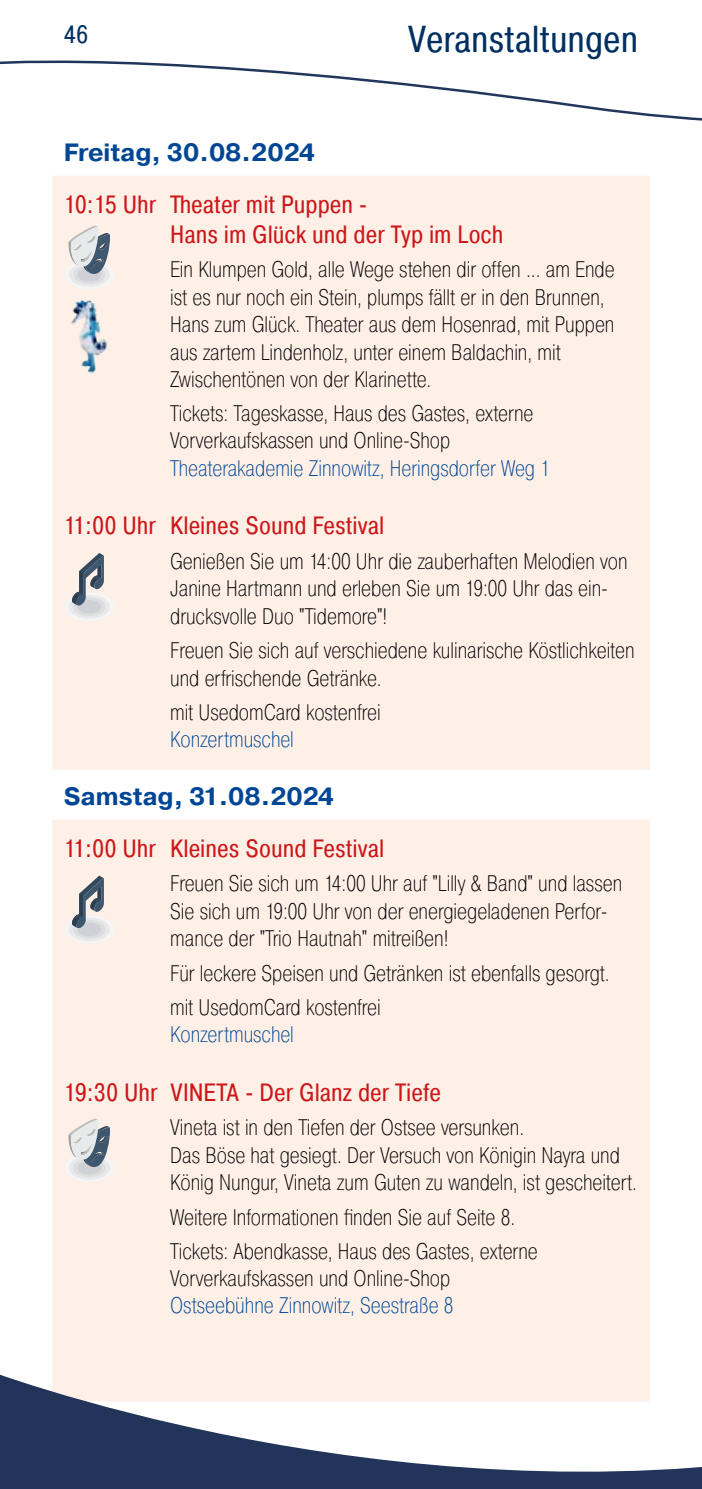
<style>
.page{position:relative;width:702px;height:1489px;background:#fff}
.page>*{position:absolute;margin:0;border:0;box-sizing:border-box;transform-origin:0 0}
.t1{font:37.5px "Pragmatica Cond";color:#003062}
.t2{font:25px/30px "Pragmatica Cond";color:#cd1719}
.t3{font:700 25px "Pragmatica";color:#014694}
.t4{font:25px "Pragmatica Cond";color:#003062}
.t5{font:200 22.5px/27.5px "Pragmatica Cond";color:#000}
.t6{font:200 22.5px "Pragmatica Cond";color:#014694}
</style>
<div class="page">
<div style="left:50px;top:128px;width:602px;height:1275px;background:#fef0e7;border:2px solid #fff"></div>
<div style="left:50px;top:126px;width:602px;height:50px;background:#fff"></div>
<div style="left:50px;top:769px;width:602px;height:50px;background:#fff"></div>
<svg style="left:65px;top:553px;width:49px;height:68px"></svg>
<svg style="left:65px;top:875px;width:49px;height:68px"></svg>
<svg style="left:65px;top:1118px;width:49px;height:64px"></svg>
<svg style="left:65px;top:225px;width:49px;height:64px"></svg>
<img style="left:71px;top:300px;width:37px;height:74px">
<svg style="left:0;top:1366px;width:702px;height:122px"></svg>
<svg style="left:0;top:60px;width:702px;height:61px"></svg>
<p class="t4" style="left:64px;top:19px;width:26px">46</p>
<h1 class="t1" style="left:407px;top:16px;width:232px">Veranstaltungen</h1>
<p class="t3" style="left:64px;top:137px;width:252px">Freitag, 30.08.2024</p>
<p class="t2" style="left:170px;top:189px;width:334px;text-indent:-106px">10:15 Uhr Theater mit Puppen -<br>Hans im Glück und der Typ im Loch</p>
<p class="t5" style="left:170px;top:256px;width:446px">Ein Klumpen Gold, alle Wege stehen dir offen ... am Ende ist es nur noch ein Stein, plumps fällt er in den Brunnen, Hans zum Glück. Theater aus dem Hosenrad, mit Puppen aus zartem Lindenholz, unter einem Baldachin, mit Zwischentönen von der Klarinette.</p>
<p class="t5" style="left:170px;top:400px;width:365px">Tickets: Tageskasse, Haus des Gastes, externe<br>Vorverkaufskassen und Online-Shop</p>
<p class="t6" style="left:170px;top:454px;width:381px">Theaterakademie Zinnowitz, Heringsdorfer Weg 1</p>
<p class="t2" style="left:64px;top:510px;width:322px">11:00 Uhr Kleines Sound Festival</p>
<p class="t5" style="left:170px;top:547px;width:459px">Genießen Sie um 14:00 Uhr die zauberhaften Melodien von<br>Janine Hartmann und erleben Sie um 19:00 Uhr das ein&shy;drucksvolle Duo "Tidemore"!</p>
<p class="t5" style="left:170px;top:637px;width:466px">Freuen Sie sich auf verschiedene kulinarische Köstlichkeiten und erfrischende Getränke.</p>
<p class="t5" style="left:170px;top:698px;width:212px">mit UsedomCard kostenfrei</p>
<p class="t6" style="left:170px;top:726px;width:125px">Konzertmuschel</p>
<p class="t3" style="left:64px;top:780px;width:272px">Samstag, 31.08.2024</p>
<p class="t2" style="left:64px;top:833px;width:322px">11:00 Uhr Kleines Sound Festival</p>
<p class="t5" style="left:170px;top:870px;width:453px">Freuen Sie sich um 14:00 Uhr auf "Lilly &amp; Band" und lassen<br>Sie sich um 19:00 Uhr von der energiegeladenen Perfor&shy;mance der "Trio Hautnah" mitreißen!</p>
<p class="t5" style="left:170px;top:956px;width:441px;line-height:34px">Für leckere Speisen und Getränken ist ebenfalls gesorgt. mit UsedomCard kostenfrei</p>
<p class="t6" style="left:170px;top:1021px;width:125px">Konzertmuschel</p>
<p class="t2" style="left:64px;top:1076px;width:379px">19:30 Uhr VINETA - Der Glanz der Tiefe</p>
<p class="t5" style="left:170px;top:1113px;width:468px">Vineta ist in den Tiefen der Ostsee versunken.<br>Das Böse hat gesiegt. Der Versuch von Königin Nayra und<br>König Nungur, Vineta zum Guten zu wandeln, ist gescheitert.</p>
<p class="t5" style="left:170px;top:1200px;width:369px;line-height:34px">Weitere Informationen finden Sie auf Seite 8.<br>Tickets: Abendkasse, Haus des Gastes, externe</p>
<p class="t5" style="left:170px;top:1264px;width:281px">Vorverkaufskassen und Online-Shop</p>
<p class="t6" style="left:170px;top:1292px;width:285px">Ostseebühne Zinnowitz, Seestraße 8</p>
</div>
